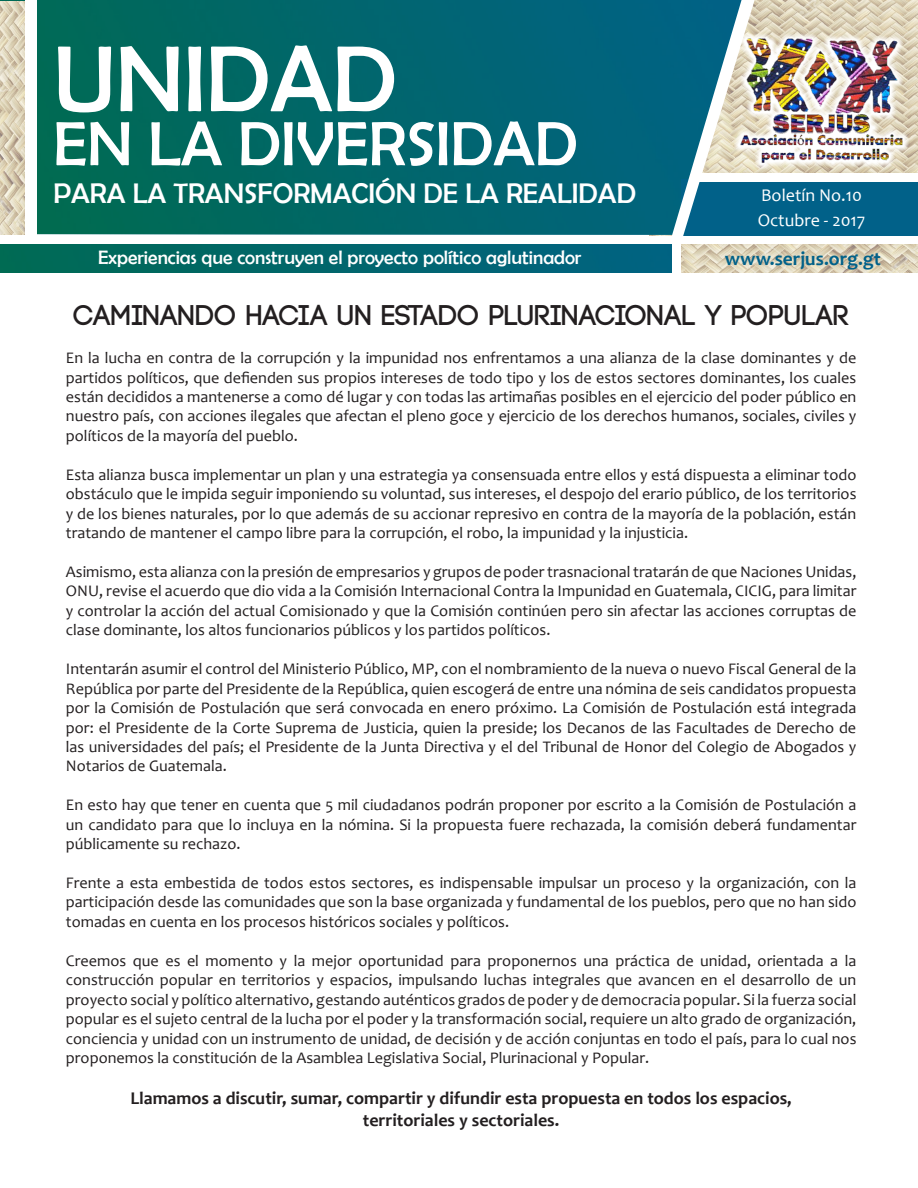
<style>
.page{position:relative;width:918px;height:1188px;background:#fff}
.page>*{position:absolute;margin:0;border:0;box-sizing:border-box;transform-origin:0 0}
.t1{font:94.5px "Berlin Sans FB";color:#fff}
.t2{font:63px "Berlin Sans FB";color:#fff}
.t3{font:700 28.5px "Code";letter-spacing:.02em;color:#231f20}
.t4{font:28.5px "Berlin Sans FB";color:#fff}
.t5{font:19.5px "Berlin Sans FB";color:#fff}
.t6{font:700 19.5px "Candara";color:#016189}
.t7{font:700 18px "Candara";color:#231f20}
.t8{font:18px "Candara";color:#fff}
.t9{font:16.2px/19.5px "Candara";color:#231f20;text-align:justify}
</style>
<div class="page">
<img style="left:0;top:244px;width:671px;height:29px">
<img style="left:650px;top:0;width:268px;height:236px">
<img style="left:0;top:0;width:671px;height:235px">
<div style="left:681px;top:179px;width:237px;height:56px;background:#016189"></div>
<img style="left:0;top:2px;width:25px;height:232px">
<img style="left:681px;top:244px;width:237px;height:29px">
<svg style="left:755px;top:33px;width:154px;height:136px"></svg>
<img style="left:755px;top:39px;width:152px;height:124px">
<svg style="left:671px;top:0;width:84px;height:236px"></svg>
<div style="left:696px;top:173px;width:222px;height:9px;background:#fff"></div>
<div style="left:25px;top:0;width:11px;height:237px;background:#fff"></div>
<p class="t1" style="left:53px;top:27px;width:345px">UNIDAD</p>
<p class="t2" style="left:53px;top:109px;width:526px">EN LA DIVERSIDAD</p>
<p class="t4" style="left:53px;top:177px;width:584px">PARA LA TRANSFORMACIÓN DE LA REALIDAD</p>
<p class="t8" style="left:761px;top:185px;width:102px">Boletín No.10</p>
<p class="t8" style="left:758px;top:209px;width:109px">Octubre - 2017</p>
<p class="t6" style="left:725px;top:247px;width:157px">www.serjus.org.gt</p>
<p class="t3" style="left:74px;top:300px;width:777px">CAMINANDO HACIA UN ESTADO PLURINACIONAL Y POPULAR</p>
<p class="t9" style="left:66px;top:348px;width:792px">En la lucha en contra de la corrupción y la impunidad nos enfrentamos a una alianza de la clase dominantes y de partidos políticos, que defienden sus propios intereses de todo tipo y los de estos sectores dominantes, los cuales están decididos a mantenerse a como dé lugar y con todas las artimañas posibles en el ejercicio del poder público en nuestro país, con acciones ilegales que afectan el pleno goce y ejercicio de los derechos humanos, sociales, civiles y políticos de la mayoría del pueblo.</p>
<p class="t9" style="left:66px;top:465px;width:792px">Esta alianza busca implementar un plan y una estrategia ya consensuada entre ellos y está dispuesta a eliminar todo obstáculo que le impida seguir imponiendo su voluntad, sus intereses, el despojo del erario público, de los territorios y de los bienes naturales, por lo que además de su accionar represivo en contra de la mayoría de la población, están tratando de mantener el campo libre para la corrupción, el robo, la impunidad y la injusticia.</p>
<p class="t9" style="left:66px;top:562px;width:792px">Asimismo, esta alianza con la presión de empresarios y grupos de poder trasnacional tratarán de que Naciones Unidas, ONU, revise el acuerdo que dio vida a la Comisión Internacional Contra la Impunidad en Guatemala, CICIG, para limitar y controlar la acción del actual Comisionado y que la Comisión continúen pero sin afectar las acciones corruptas de clase dominante, los altos funcionarios públicos y los partidos políticos.</p>
<p class="t9" style="left:66px;top:659px;width:792px">Intentarán asumir el control del Ministerio Público, MP, con el nombramiento de la nueva o nuevo Fiscal General de la República por parte del Presidente de la República, quien escogerá de entre una nómina de seis candidatos propuesta por la Comisión de Postulación que será convocada en enero próximo. La Comisión de Postulación está integrada por: el Presidente de la Corte Suprema de Justicia, quien la preside; los Decanos de las Facultades de Derecho de las universidades del país; el Presidente de la Junta Directiva y el del Tribunal de Honor del Colegio de Abogados y Notarios de Guatemala.</p>
<p class="t9" style="left:66px;top:795px;width:792px">En esto hay que tener en cuenta que 5 mil ciudadanos podrán proponer por escrito a la Comisión de Postulación a un candidato para que lo incluya en la nómina. Si la propuesta fuere rechazada, la comisión deberá fundamentar públicamente su rechazo.</p>
<p class="t9" style="left:66px;top:873px;width:792px">Frente a esta embestida de todos estos sectores, es indispensable impulsar un proceso y la organización, con la participación desde las comunidades que son la base organizada y fundamental de los pueblos, pero que no han sido tomadas en cuenta en los procesos históricos sociales y políticos.</p>
<p class="t9" style="left:66px;top:951px;width:792px">Creemos que es el momento y la mejor oportunidad para proponernos una práctica de unidad, orientada a la construcción popular en territorios y espacios, impulsando luchas integrales que avancen en el desarrollo de un proyecto social y político alternativo, gestando auténticos grados de poder y de democracia popular. Si la fuerza social popular es el sujeto central de la lucha por el poder y la transformación social, requiere un alto grado de organización, conciencia y unidad con un instrumento de unidad, de decisión y de acción conjuntas en todo el país, para lo cual nos proponemos la constitución de la Asamblea Legislativa Social, Plurinacional y Popular.</p>
<p class="t7" style="left:130px;top:1087px;width:663px">Llamamos a discutir, sumar, compartir y difundir esta propuesta en todos los espacios,</p>
<p class="t7" style="left:363px;top:1109px;width:198px">territoriales y sectoriales.</p>
<p class="t5" style="left:98px;top:247px;width:485px">Experiencias que construyen el proyecto político aglutinador</p>
</div>
